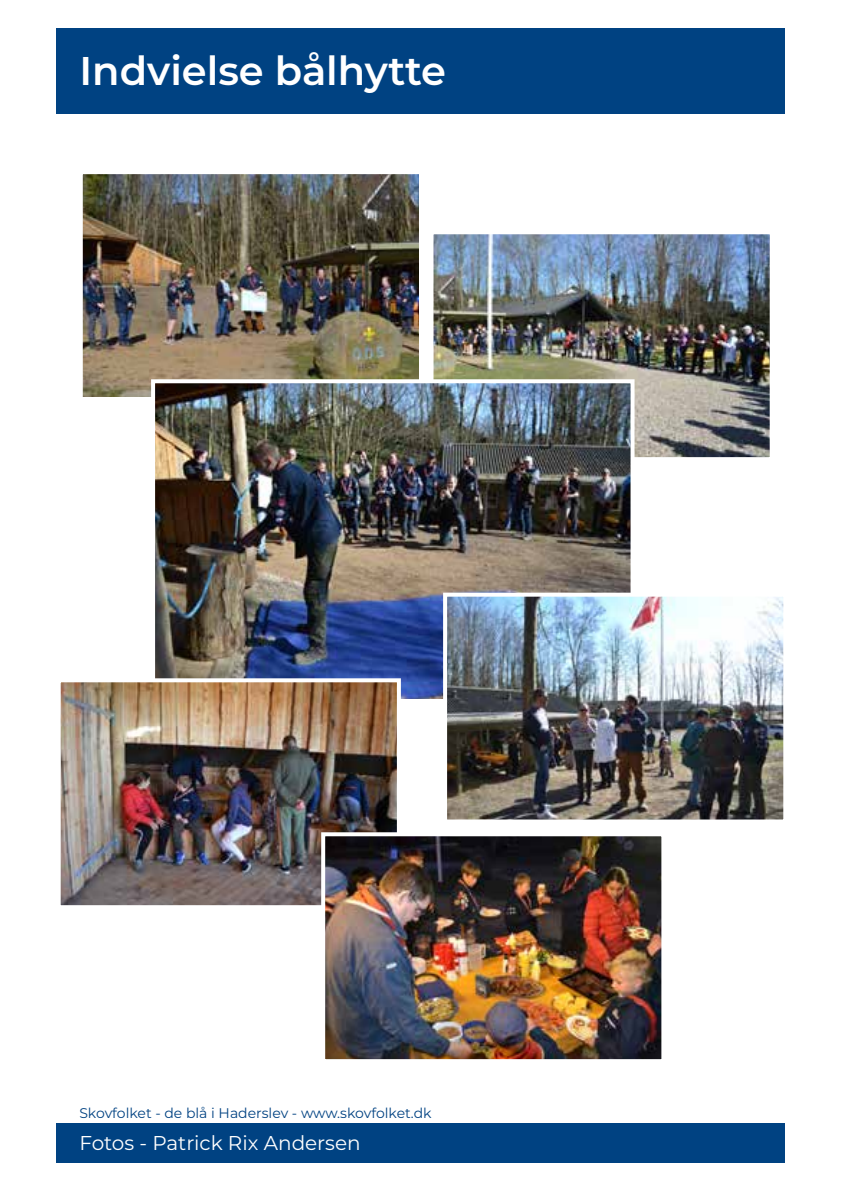
<style>
.page{position:relative;width:842px;height:1191px;background:#fff}
.page>*{position:absolute;margin:0;border:0;box-sizing:border-box;transform-origin:0 0}
.t1{font:600 40px "Montserrat";color:#fff}
.t2{font:20px "Montserrat";color:#fff}
.t3{font:14px "Montserrat";color:#004282}
</style>
<div class="page">
<div style="left:57px;top:28px;width:728px;height:85px;background:#004282"></div>
<div style="left:57px;top:1123px;width:728px;height:39px;background:#004282"></div>
<img style="left:434px;top:235px;width:335px;height:221px">
<div style="left:429px;top:230px;width:345px;height:231px;border:4px solid #fff"></div>
<img style="left:84px;top:175px;width:334px;height:221px">
<div style="left:79px;top:170px;width:344px;height:231px;border:4px solid #fff"></div>
<img style="left:156px;top:384px;width:473px;height:314px">
<div style="left:151px;top:379px;width:483px;height:324px;border:4px solid #fff"></div>
<img style="left:448px;top:597px;width:334px;height:221px">
<div style="left:443px;top:592px;width:344px;height:231px;border:4px solid #fff"></div>
<img style="left:62px;top:683px;width:334px;height:221px">
<div style="left:57px;top:678px;width:344px;height:231px;border:4px solid #fff"></div>
<img style="left:326px;top:837px;width:334px;height:221px">
<div style="left:321px;top:832px;width:344px;height:231px;border:4px solid #fff"></div>
<h1 class="t1" style="left:79px;top:42px;width:368px">Indvielse bålhytte</h1>
<p class="t3" style="left:79px;top:1103px;width:354px">Skovfolket - de blå i Haderslev - www.skovfolket.dk</p>
<h2 class="t2" style="left:79px;top:1128px;width:283px">Fotos - Patrick Rix Andersen</h2>
</div>
